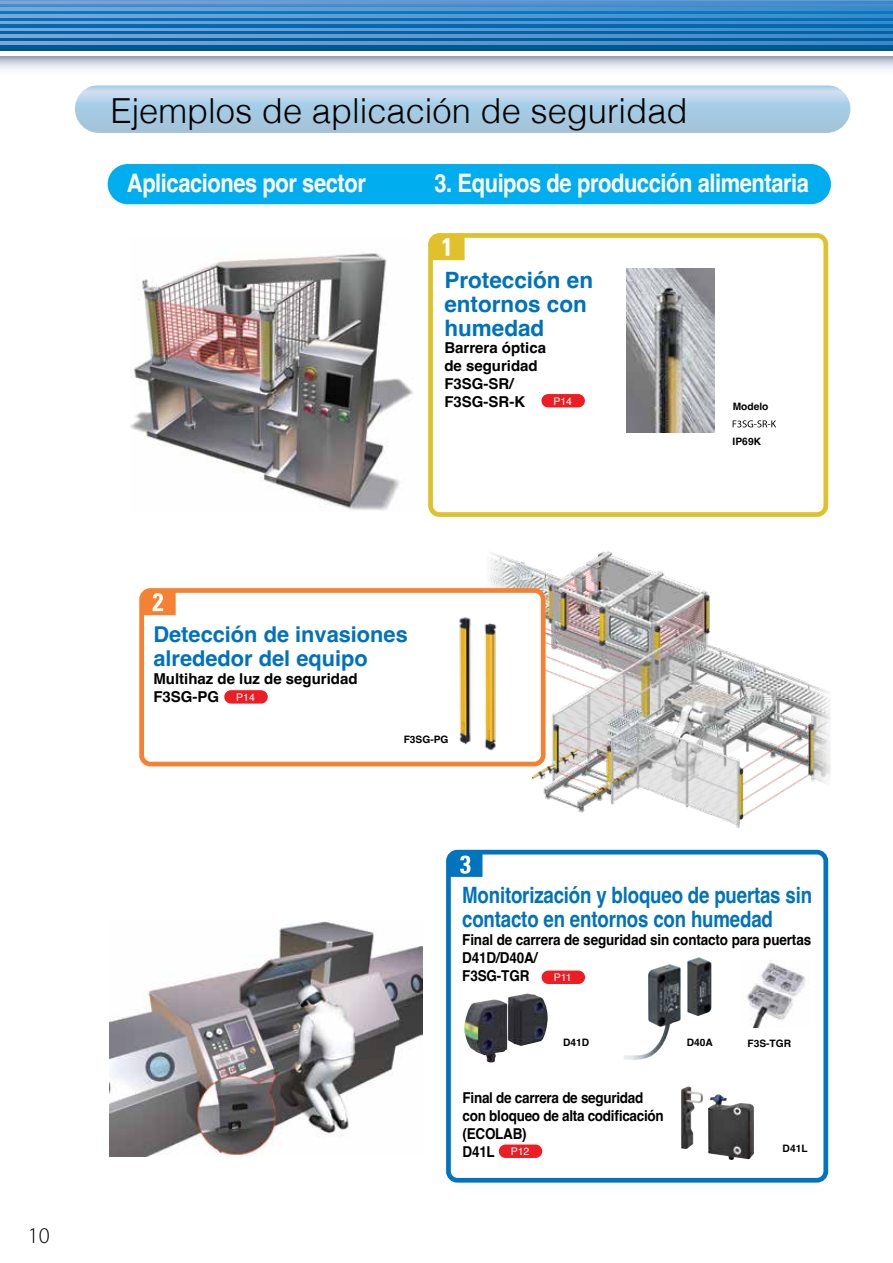
<style>
.page{position:relative;width:893px;height:1263px;background:#fff}
.page>*{position:absolute;margin:0;border:0;box-sizing:border-box;transform-origin:0 0}
.t1{font:300 34.5px "Helvetica";color:#000}
.t2{font:700 25.5px "Helvetica";letter-spacing:-.02em;color:#fff;scale:.86 1}
.t3{font:700 22.5px/24px "Helvetica";letter-spacing:-.01em;color:#0072bc;scale:.83 1}
.t4{font:700 22.5px/24px "Helvetica";letter-spacing:-.01em;color:#0072bc}
.t5{font:300 22.5px "Myriad Pro";color:#000}
.t6{font:700 21.75px/24px "Helvetica";color:#0072bc}
.t7{font:700 15px/18px "Helvetica";letter-spacing:-.01em;color:#000;scale:.9 1}
.t8{font:700 15px/18px "Helvetica";letter-spacing:-.01em;color:#000}
.t9{font:10.5px "Helvetica";color:#fff}
.t10{font:700 10.2px "Helvetica";color:#000}
</style>
<div class="page">
<svg style="left:0;top:57px;width:893px;height:13px"></svg>
<svg style="left:0;top:0;width:893px;height:51px"></svg>
<svg style="left:75px;top:85px;width:775px;height:48px"></svg>
<svg style="left:0;top:1px;width:893px;height:3px"></svg>
<svg style="left:0;top:8px;width:893px;height:2px"></svg>
<svg style="left:0;top:15px;width:893px;height:2px"></svg>
<svg style="left:0;top:21px;width:893px;height:3px"></svg>
<svg style="left:0;top:28px;width:893px;height:3px"></svg>
<svg style="left:0;top:35px;width:893px;height:2px"></svg>
<svg style="left:0;top:42px;width:893px;height:2px"></svg>
<img style="left:482px;top:550px;width:349px;height:278px">
<div style="left:428px;top:233px;width:400px;height:284px;border:5px solid #e0c12b;border-radius:9px"></div>
<div style="left:142px;top:590px;width:401px;height:174px;background:#fff;border-radius:9px"></div>
<div style="left:139px;top:588px;width:407px;height:178px;border:5px solid #f58232;border-radius:9px"></div>
<div style="left:446px;top:850px;width:382px;height:332px;border:5px solid #0074bc;border-radius:9px"></div>
<img style="left:626px;top:268px;width:88px;height:164px">
<svg style="left:449px;top:852px;width:33px;height:25px"></svg>
<img style="left:464px;top:993px;width:84px;height:69px">
<img style="left:747px;top:960px;width:58px;height:67px">
<img style="left:624px;top:957px;width:87px;height:103px">
<img style="left:109px;top:921px;width:314px;height:235px">
<img style="left:130px;top:253px;width:283px;height:258px">
<svg style="left:733px;top:420px;width:43px;height:7px"></svg>
<img style="left:681px;top:1086px;width:73px;height:74px">
<img style="left:459px;top:617px;width:38px;height:134px">
<div style="left:108px;top:164px;width:723px;height:40px;background:#00aeef;border-radius:20px"></div>
<div style="left:541px;top:394px;width:44px;height:13px;background:#ed1d24;border-radius:7px"></div>
<div style="left:224px;top:690px;width:44px;height:14px;background:#ed1d24;border-radius:7px"></div>
<svg style="left:142px;top:590px;width:34px;height:25px"></svg>
<div style="left:542px;top:970px;width:43px;height:14px;background:#ed1d24;border-radius:7px"></div>
<div style="left:499px;top:1144px;width:43px;height:14px;background:#ed1d24;border-radius:7px"></div>
<svg style="left:431px;top:235px;width:34px;height:25px"></svg>
<h1 class="t1" style="left:111px;top:81px;width:579px">Ejemplos de aplicación de seguridad</h1>
<h2 class="t2" style="left:127px;top:168px;width:279px">Aplicaciones por sector</h2>
<h2 class="t2" style="left:434px;top:168px;width:437px">3. Equipos de producción alimentaria</h2>
<h3 class="t4" style="left:444px;top:270px;width:150px">Protección en entornos con humedad</h3>
<p class="t8" style="left:444px;top:341px;width:103px">Barrera óptica de seguridad<br>F3SG-SR/<br>F3SG-SR-K</p>
<p class="t9" style="left:553px;top:393px;width:20px">P14</p>
<p class="t10" style="left:733px;top:400px;width:37px">Modelo</p>
<p class="t10" style="left:733px;top:436px;width:30px">IP69K</p>
<h3 class="t5" style="left:28px;top:1223px;width:23px">10</h3>
<h3 class="t6" style="left:153px;top:625px;width:256px">Detección de invasiones alrededor del equipo</h3>
<p class="t8" style="left:153px;top:672px;width:206px">Multihaz de luz de seguridad<br>F3SG-PG</p>
<p class="t9" style="left:236px;top:689px;width:20px">P14</p>
<p class="t10" style="left:404px;top:733px;width:46px">F3SG-PG</p>
<h3 class="t3" style="left:462px;top:886px;width:423px">Monitorización y bloqueo de puertas sin contacto en entornos con humedad</h3>
<p class="t7" style="left:462px;top:933px;width:389px">Final de carrera de seguridad sin contacto para puertas<br>D41D/D40A/<br>F3SG-TGR</p>
<p class="t9" style="left:554px;top:970px;width:19px">P11</p>
<p class="t10" style="left:563px;top:1036px;width:28px">D41D</p>
<p class="t7" style="left:463px;top:1090px;width:225px">Final de carrera de seguridad con bloqueo de alta codificación (ECOLAB)<br>D41L</p>
<p class="t9" style="left:511px;top:1143px;width:20px">P12</p>
<p class="t10" style="left:687px;top:1036px;width:28px">D40A</p>
<p class="t10" style="left:747px;top:1037px;width:45px">F3S-TGR</p>
<p class="t10" style="left:783px;top:1142px;width:26px">D41L</p>
</div>
